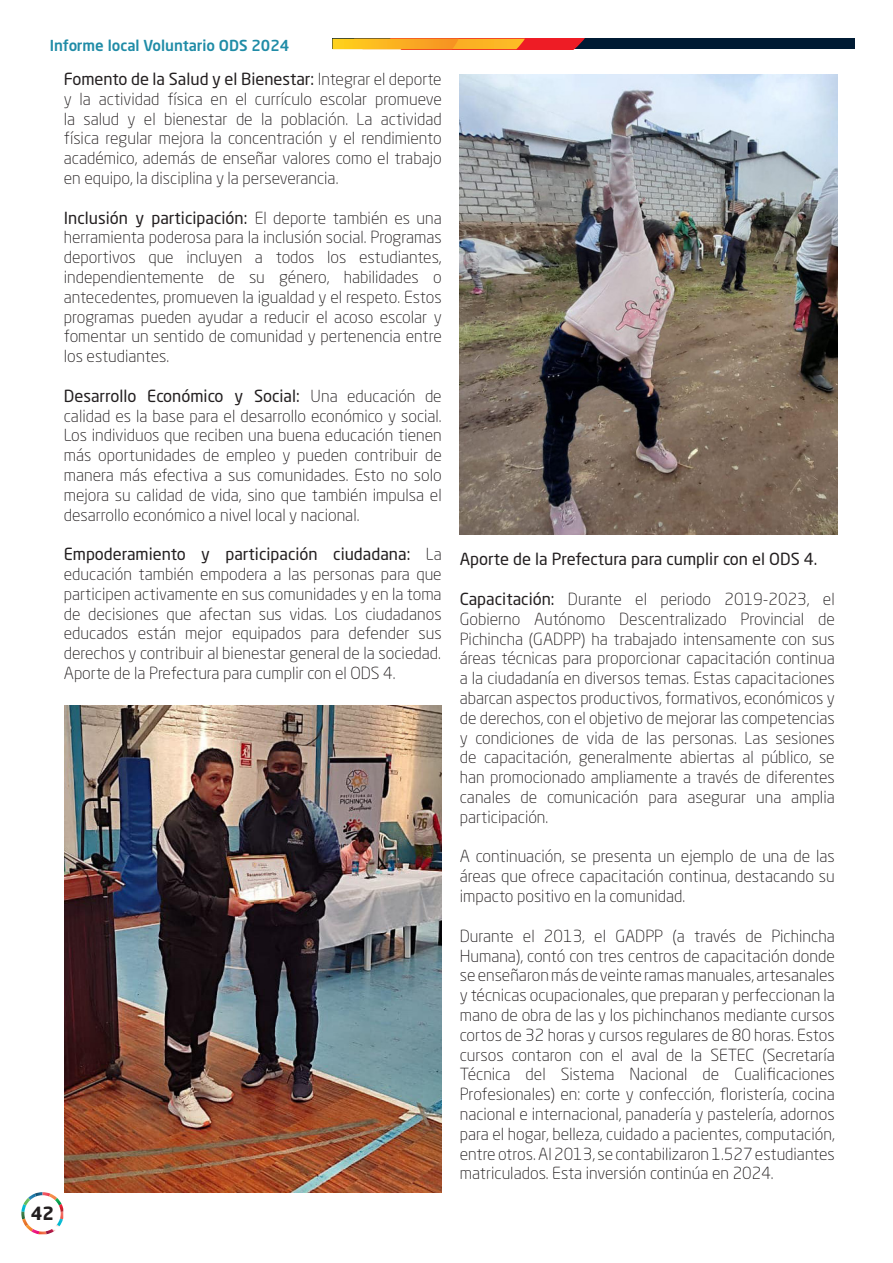
<style>
.page{position:relative;width:893px;height:1263px;background:#fff}
.page>*{position:absolute;margin:0;border:0;box-sizing:border-box;transform-origin:0 0}
.t1{font:700 18px "Neo Sans W1 G";color:#231f20}
.Párrafos_1{font:300 16.5px/19.8px "Neo Sans W1 G";color:#231f20;text-align:justify}
.Párrafos_1-2{font:16.5px "Neo Sans W1 G";color:#231f20}
.t2{font:500 15px "Neo Sans W1 G";color:#208ca7}
.s1{font-weight:400}
</style>
<div class="page">
<svg style="left:21px;top:1192px;width:42px;height:42px"></svg>
<div style="left:332px;top:39px;width:523px;height:10px;background:#001b34"></div>
<svg style="left:332px;top:39px;width:252px;height:10px;background:#f38c22"></svg>
<img style="left:64px;top:706px;width:378px;height:486px">
<img style="left:460px;top:74px;width:378px;height:461px">
<p class="t2" style="left:50px;top:36px;width:241px">Informe local Voluntario ODS 2024</p>
<p class="Párrafos_1" style="left:64px;top:69px;width:379px"><span class="s1">Fomento de la Salud y el Bienestar:</span> Integrar el deporte y la actividad física en el currículo escolar promueve la salud y el bienestar de la población. La actividad física regular mejora la concentración y el rendimiento académico, además de enseñar valores como el trabajo en equipo, la disciplina y la perseverancia.</p>
<p class="Párrafos_1" style="left:64px;top:207px;width:379px"><span class="s1">Inclusión y participación:</span> El deporte también es una herramienta poderosa para la inclusión social. Programas deportivos que incluyen a todos los estudiantes, independientemente de su género, habilidades o antecedentes, promueven la igualdad y el respeto. Estos programas pueden ayudar a reducir el acoso escolar y fomentar un sentido de comunidad y pertenencia entre los estudiantes.</p>
<p class="Párrafos_1" style="left:64px;top:386px;width:379px"><span class="s1">Desarrollo Económico y Social:</span> Una educación de calidad es la base para el desarrollo económico y social.<br>Los individuos que reciben una buena educación tienen más oportunidades de empleo y pueden contribuir de manera más efectiva a sus comunidades. Esto no solo mejora su calidad de vida, sino que también impulsa el desarrollo económico a nivel local y nacional.</p>
<p class="Párrafos_1" style="left:64px;top:544px;width:379px"><span class="s1">Empoderamiento y participación ciudadana:</span> La educación también empodera a las personas para que participen activamente en sus comunidades y en la toma de decisiones que afectan sus vidas. Los ciudadanos educados están mejor equipados para defender sus derechos y contribuir al bienestar general de la sociedad.</p>
<p class="Párrafos_1" style="left:64px;top:663px;width:333px">Aporte de la Prefectura para cumplir con el ODS 4.</p>
<p class="t1" style="left:31px;top:1202px;width:25px">42</p>
<p class="Párrafos_1-2" style="left:460px;top:549px;width:359px">Aporte de la Prefectura para cumplir con el ODS 4.</p>
<p class="Párrafos_1" style="left:460px;top:589px;width:377px"><span class="s1">Capacitación:</span> Durante el periodo 2019-2023, el Gobierno Autónomo Descentralizado Provincial de Pichincha (GADPP) ha trabajado intensamente con sus áreas técnicas para proporcionar capacitación continua a la ciudadanía en diversos temas. Estas capacitaciones abarcan aspectos productivos, formativos, económicos y de derechos, con el objetivo de mejorar las competencias y condiciones de vida de las personas. Las sesiones de capacitación, generalmente abiertas al público, se han promocionado ampliamente a través de diferentes canales de comunicación para asegurar una amplia participación.</p>
<p class="Párrafos_1" style="left:460px;top:846px;width:377px">A continuación, se presenta un ejemplo de una de las áreas que ofrece capacitación continua, destacando su impacto positivo en la comunidad.</p>
<p class="Párrafos_1" style="left:460px;top:925px;width:377px">Durante el 2013, el GADPP (a través de Pichincha Humana), contó con tres centros de capacitación donde se enseñaron más de veinte ramas manuales, artesanales y técnicas ocupacionales, que preparan y perfeccionan la mano de obra de las y los pichinchanos mediante cursos cortos de 32 horas y cursos regulares de 80 horas. Estos cursos contaron con el aval de la SETEC (Secretaría Técnica del Sistema Nacional de Cualificaciones Profesionales) en: corte y confección, floristería, cocina nacional e internacional, panadería y pastelería, adornos para el hogar, belleza, cuidado a pacientes, computación, entre otros. Al 2013, se contabilizaron 1.527 estudiantes matriculados. Esta inversión continúa en 2024.</p>
</div>
